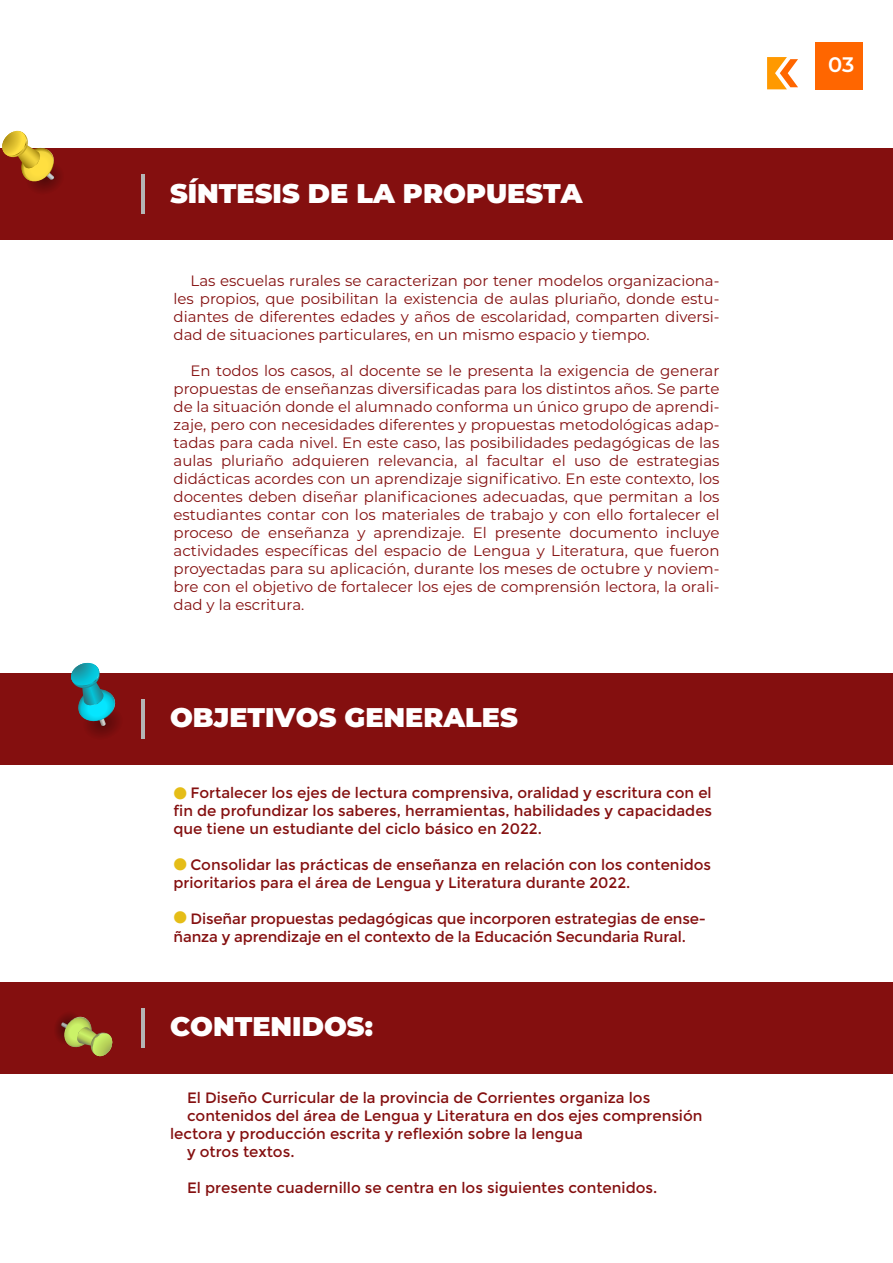
<style>
.page{position:relative;width:893px;height:1263px;background:#fff}
.page>*{position:absolute;margin:0;border:0;box-sizing:border-box;transform-origin:0 0}
.t1{font:900 27px "Montserrat";color:#fff}
.t2{font:21px "Wingdings";color:#e5bd17}
.t3{font:600 21px "Montserrat";color:#fff}
.t4{font:15px/18px "Montserrat";color:#840f0f;text-align:justify}
</style>
<div class="page">
<div style="left:0;top:148px;width:893px;height:91px;background:#840f0f"></div>
<div style="left:0;top:982px;width:893px;height:92px;background:#840f0f"></div>
<div style="left:0;top:673px;width:893px;height:91px;background:#840f0f"></div>
<svg style="left:2px;top:131px;width:59px;height:60px"></svg>
<svg style="left:71px;top:663px;width:48px;height:73px"></svg>
<svg style="left:56px;top:1014px;width:57px;height:43px"></svg>
<hr style="left:141px;top:174px;width:3px;height:39px;background:#b5b5b5">
<hr style="left:141px;top:699px;width:3px;height:39px;background:#b5b5b5">
<hr style="left:141px;top:1008px;width:3px;height:40px;background:#b5b5b5">
<div style="left:815px;top:42px;width:48px;height:47px;background:#f60"></div>
<svg style="left:767px;top:57px;width:31px;height:32px"></svg>
<h1 class="t1" style="left:170px;top:173px;width:414px">SÍNTESIS DE LA PROPUESTA</h1>
<p class="t4" style="left:173px;top:271px;width:547px;text-indent:17px">Las escuelas rurales se caracterizan por tener modelos organizaciona&shy;les propios, que posibilitan la existencia de aulas pluriaño, donde estu&shy;diantes de diferentes edades y años de escolaridad, comparten diversi&shy;dad de situaciones particulares, en un mismo espacio y tiempo.</p>
<p class="t4" style="left:173px;top:361px;width:548px;text-indent:17px">En todos los casos, al docente se le presenta la exigencia de generar propuestas de enseñanzas diversificadas para los distintos años. Se parte de la situación donde el alumnado conforma un único grupo de aprendi&shy;zaje, pero con necesidades diferentes y propuestas metodológicas adap&shy;tadas para cada nivel. En este caso, las posibilidades pedagógicas de las aulas pluriaño adquieren relevancia, al facultar el uso de estrategias didácticas acordes con un aprendizaje significativo. En este contexto, los docentes deben diseñar planificaciones adecuadas, que permitan a los estudiantes contar con los materiales de trabajo y con ello fortalecer el proceso de enseñanza y aprendizaje. El presente documento incluye actividades específicas del espacio de Lengua y Literatura, que fueron proyectadas para su aplicación, durante los meses de octubre y noviem&shy;bre con el objetivo de fortalecer los ejes de comprensión lectora, la orali&shy;dad y la escritura.</p>
<h1 class="t1" style="left:170px;top:697px;width:349px">OBJETIVOS GENERALES</h1>
<h2 class="t2" style="left:173px;top:782px;width:17px">●</h2>
<p class="t4" style="left:173px;top:784px;width:540px;text-indent:17px">Fortalecer los ejes de lectura comprensiva, oralidad y escritura con el fin de profundizar los saberes, herramientas, habilidades y capacidades que tiene un estudiante del ciclo básico en 2022.</p>
<p class="t4" style="left:173px;top:856px;width:539px;text-indent:17px">Consolidar las prácticas de enseñanza en relación con los contenidos prioritarios para el área de Lengua y Literatura durante 2022.</p>
<p class="t4" style="left:173px;top:910px;width:534px;text-indent:17px">Diseñar propuestas pedagógicas que incorporen estrategias de ense&shy;ñanza y aprendizaje en el contexto de la Educación Secundaria Rural.</p>
<h2 class="t2" style="left:173px;top:853px;width:17px">●</h2>
<h2 class="t2" style="left:173px;top:906px;width:17px">●</h2>
<h1 class="t1" style="left:170px;top:1006px;width:204px">CONTENIDOS:</h1>
<p class="t4" style="left:187px;top:1089px;width:465px">El Diseño Curricular de la provincia de Corrientes organiza los</p>
<p class="t4" style="left:187px;top:1107px;width:517px">contenidos del área de Lengua y Literatura en dos ejes comprensión</p>
<p class="t4" style="left:170px;top:1125px;width:414px">lectora y producción escrita y reflexión sobre la lengua</p>
<p class="t4" style="left:187px;top:1143px;width:109px">y otros textos.</p>
<p class="t4" style="left:187px;top:1179px;width:472px">El presente cuadernillo se centra en los siguientes contenidos.</p>
<h2 class="t3" style="left:828px;top:50px;width:28px">03</h2>
</div>
